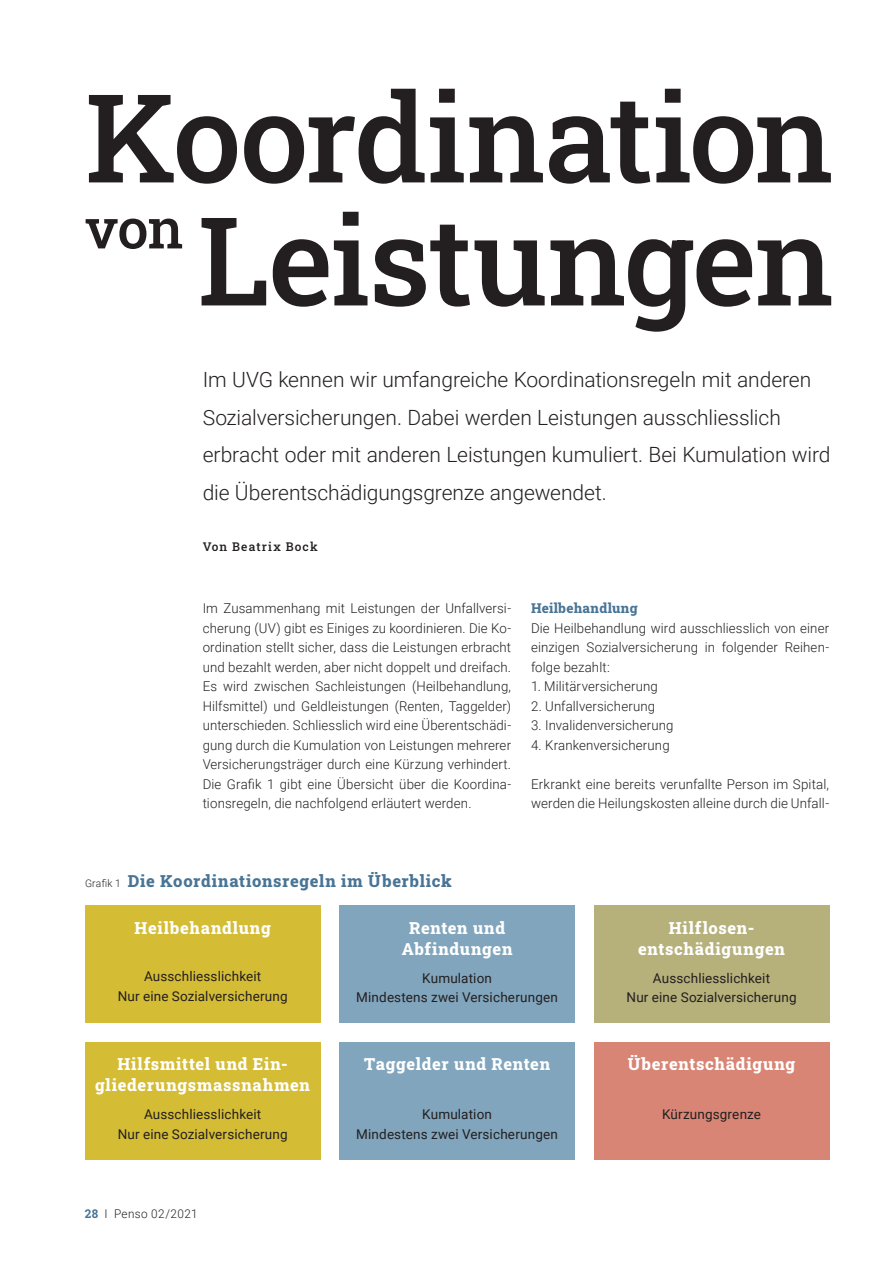
<style>
.page{position:relative;width:893px;height:1263px;background:#fff}
.page>*{position:absolute;margin:0;border:0;box-sizing:border-box;transform-origin:0 0}
.t1{font:500 123px "Roboto Slab";letter-spacing:-.015em;color:#231f20}
.t2{font:500 55.5px "Roboto Slab";color:#231f20}
.Lead{font:300 21px/37.5px "Roboto";letter-spacing:-.005em;color:#231f20}
.TakeAways_Titel{font:800 16.5px/21px "Roboto Slab";letter-spacing:.04em;color:#fff;text-align:center}
.TakeAways_Titel-2{font:800 16.5px "Roboto Slab";letter-spacing:.04em;color:#487496}
.GS{font:300 13.5px/19.5px "Roboto";letter-spacing:.01em;color:#231f20;text-align:justify}
.Box_Text{font:13.5px "Roboto";letter-spacing:.01em;color:#231f20}
.ZT{font:800 13.5px "Roboto Slab";letter-spacing:.015em;color:#487496}
.t3{font:300 12px "Roboto";letter-spacing:.03em;color:#231f20}
.Autor_nach_Lead{font:500 12px "Roboto Slab";letter-spacing:.095em;color:#231f20}
.s1{font-family:"Roboto";font-weight:300;font-size:10.5px;color:#231f20}
.s2{font-family:"Roboto Slab";font-weight:700;color:#487496}
</style>
<div class="page">
<div style="left:85px;top:906px;width:235px;height:117px;background:#d5bc35"></div>
<div style="left:339px;top:906px;width:236px;height:117px;background:#81a5bc"></div>
<div style="left:594px;top:906px;width:235px;height:117px;background:#b6b07b"></div>
<div style="left:85px;top:1042px;width:235px;height:117px;background:#d5bc35"></div>
<div style="left:339px;top:1042px;width:236px;height:117px;background:#81a5bc"></div>
<div style="left:594px;top:1042px;width:235px;height:117px;background:#d98575"></div>
<p class="t1" style="left:85px;top:54px;width:750px">Koordination</p>
<p class="t2" style="left:85px;top:190px;width:100px">von</p>
<p class="t1" style="left:198px;top:177px;width:638px">Leistungen</p>
<p class="Lead" style="left:203px;top:360px;width:629px">Im UVG kennen wir umfangreiche Koordinationsregeln mit anderen Sozialversicherungen. Dabei werden Leistungen ausschliesslich erbracht oder mit anderen Leistungen kumuliert. Bei Kumulation wird die Überentschädigungsgrenze angewendet.</p>
<p class="Autor_nach_Lead" style="left:203px;top:538px;width:116px">Von Beatrix Bock</p>
<p class="GS" style="left:203px;top:598px;width:310px">Im Zusammenhang mit Leistungen der Unfallversi&shy;cherung (UV) gibt es Einiges zu koordinieren. Die Ko&shy;ordination stellt sicher, dass die Leistungen erbracht und bezahlt werden, aber nicht doppelt und dreifach.<br>Es wird zwischen Sachleistungen (Heilbehandlung, Hilfsmittel) und Geldleistungen (Renten, Taggelder) unterschieden. Schliesslich wird eine Überentschädi&shy;gung durch die Kumulation von Leistungen mehrerer Versicherungsträger durch eine Kürzung verhindert.<br>Die Grafik 1 gibt eine Übersicht über die Koordina&shy;tionsregeln, die nachfolgend erläutert werden.</p>
<p class="ZT" style="left:531px;top:599px;width:108px">Heilbehandlung</p>
<p class="GS" style="left:531px;top:618px;width:300px">Die Heilbehandlung wird ausschliesslich von einer einzigen Sozialversicherung in folgender Reihen&shy;folge bezahlt:</p>
<p class="GS" style="left:531px;top:676px;width:128px">1. Militärversicherung</p>
<p class="GS" style="left:531px;top:696px;width:126px">2. Unfallversicherung</p>
<p class="GS" style="left:531px;top:715px;width:144px">3. Invalidenversicherung</p>
<p class="GS" style="left:531px;top:735px;width:140px">4. Krankenversicherung</p>
<p class="GS" style="left:531px;top:774px;width:300px">Erkrankt eine bereits verunfallte Person im Spital, werden die Heilungskosten alleine durch die Unfall-</p>
<p class="TakeAways_Titel-2" style="left:85px;top:870px;width:368px"><span class="s1">Grafik 1</span> Die Koordinationsregeln im Überblick</p>
<p class="TakeAways_Titel" style="left:135px;top:917px;width:138px">Heilbehandlung</p>
<p class="Box_Text" style="left:144px;top:967px;width:119px">Ausschliesslichkeit</p>
<p class="Box_Text" style="left:118px;top:986px;width:172px">Nur eine Sozialversicherung</p>
<p class="TakeAways_Titel" style="left:95px;top:1053px;width:216px">Hilfsmittel und Ein&shy;gliederungsmassnahmen</p>
<p class="Box_Text" style="left:144px;top:1105px;width:119px">Ausschliesslichkeit</p>
<p class="Box_Text" style="left:118px;top:1124px;width:172px">Nur eine Sozialversicherung</p>
<p class="t3" style="left:85px;top:1205px;width:114px"><span class="s2">28</span> Ι Penso 02/2021</p>
<p class="TakeAways_Titel" style="left:402px;top:917px;width:112px">Renten und<br>Abfindungen</p>
<p class="Box_Text" style="left:422px;top:968px;width:71px">Kumulation</p>
<p class="Box_Text" style="left:356px;top:988px;width:203px">Mindestens zwei Versicherungen</p>
<p class="TakeAways_Titel" style="left:364px;top:1053px;width:188px">Taggelder und Renten</p>
<p class="Box_Text" style="left:422px;top:1105px;width:71px">Kumulation</p>
<p class="Box_Text" style="left:356px;top:1124px;width:203px">Mindestens zwei Versicherungen</p>
<p class="TakeAways_Titel" style="left:638px;top:917px;width:148px">Hilflosen&shy;entschädigungen</p>
<p class="Box_Text" style="left:653px;top:968px;width:119px">Ausschliesslichkeit</p>
<p class="Box_Text" style="left:626px;top:988px;width:172px">Nur eine Sozialversicherung</p>
<p class="TakeAways_Titel" style="left:628px;top:1053px;width:169px">Überentschädigung</p>
<p class="Box_Text" style="left:662px;top:1105px;width:100px">Kürzungsgrenze</p>
</div>
